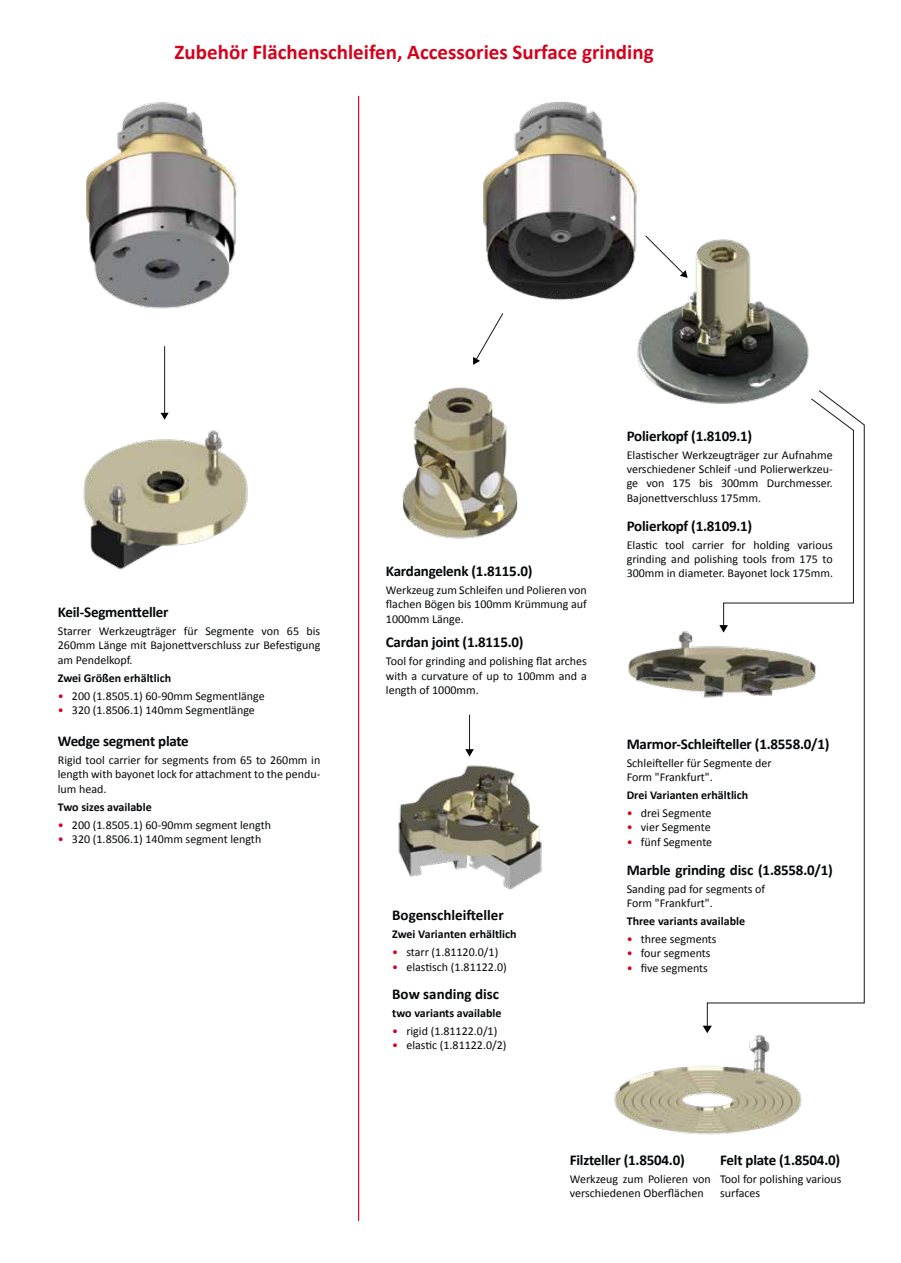
<style>
.page{position:relative;width:901px;height:1263px;background:#fff}
.page>*{position:absolute;margin:0;border:0;box-sizing:border-box;transform-origin:0 0}
.t1{font:700 21px "Calibri";color:#d6001a}
.t2{font:700 15px "Calibri";letter-spacing:-.015em;color:#050709}
.t3{font:12px/14.4px "Calibri";color:#050709;text-align:justify}
.t4{font:700 12px "Calibri";color:#050709}
.s1{color:#d6001a}
</style>
<div class="page">
<hr style="left:358px;top:96px;width:1px;height:1124px;background:#d6001a">
<hr style="left:164px;top:346px;width:1px;height:68px;background:#1a171c">
<svg style="left:161px;top:413px;width:8px;height:6px"></svg>
<svg style="left:473px;top:313px;width:31px;height:52px"></svg>
<hr style="left:469px;top:714px;width:1px;height:36px;background:#1a171c">
<svg style="left:465px;top:749px;width:9px;height:7px"></svg>
<svg style="left:706px;top:390px;width:159px;height:637px"></svg>
<svg style="left:702px;top:1025px;width:9px;height:2px"></svg>
<img style="left:86px;top:102px;width:151px;height:207px">
<img style="left:83px;top:430px;width:165px;height:140px">
<img style="left:483px;top:101px;width:154px;height:199px">
<img style="left:402px;top:387px;width:116px;height:152px">
<img style="left:631px;top:233px;width:182px;height:175px">
<img style="left:398px;top:765px;width:144px;height:125px">
<img style="left:628px;top:625px;width:196px;height:89px">
<img style="left:614px;top:1027px;width:188px;height:108px">
<h1 class="t1" style="left:174px;top:38px;width:480px">Zubehör Flächenschleifen, Accessories Surface grinding</h1>
<p class="t2" style="left:58px;top:601px;width:112px">Keil-Segmentteller</p>
<p class="t3" style="left:58px;top:623px;width:264px">Starrer Werkzeugträger für Segmente von 65 bis 260mm Länge mit Bajonettverschluss zur Befestigung am Pendelkopf.</p>
<p class="t4" style="left:58px;top:669px;width:115px">Zwei Größen erhältlich</p>
<p class="t3" style="left:58px;top:688px;width:208px"><span class="s1">•</span> 200 (1.8505.1) 60-90mm Segmentlänge</p>
<p class="t3" style="left:58px;top:702px;width:198px"><span class="s1">•</span> 320 (1.8506.1) 140mm Segmentlänge</p>
<p class="t2" style="left:58px;top:730px;width:132px">Wedge segment plate</p>
<p class="t3" style="left:58px;top:752px;width:264px">Rigid tool carrier for segments from 65 to 260mm in length with bayonet lock for attachment to the pendu&shy;lum head.</p>
<p class="t4" style="left:58px;top:798px;width:95px">Two sizes available</p>
<p class="t3" style="left:58px;top:817px;width:215px"><span class="s1">•</span> 200 (1.8505.1) 60-90mm segment length</p>
<p class="t3" style="left:58px;top:831px;width:205px"><span class="s1">•</span> 320 (1.8506.1) 140mm segment length</p>
<p class="t2" style="left:386px;top:560px;width:148px">Kardangelenk (1.8115.0)</p>
<p class="t3" style="left:386px;top:582px;width:202px">Werkzeug zum Schleifen und Polieren von flachen Bögen bis 100mm Krümmung auf 1000mm Länge.</p>
<p class="t2" style="left:386px;top:631px;width:139px">Cardan joint (1.8115.0)</p>
<p class="t3" style="left:386px;top:653px;width:202px">Tool for grinding and polishing flat arches with a curvature of up to 100mm and a length of 1000mm.</p>
<p class="t2" style="left:392px;top:904px;width:113px">Bogenschleifteller</p>
<p class="t4" style="left:392px;top:925px;width:126px">Zwei Varianten erhältlich</p>
<p class="t3" style="left:392px;top:944px;width:108px"><span class="s1">•</span> starr (1.81120.0/1)</p>
<p class="t3" style="left:392px;top:959px;width:116px"><span class="s1">•</span> elastisch (1.81122.0)</p>
<p class="t2" style="left:392px;top:982px;width:108px">Bow sanding disc</p>
<p class="t4" style="left:392px;top:1004px;width:111px">two variants available</p>
<p class="t3" style="left:392px;top:1023px;width:107px"><span class="s1">•</span> rigid (1.81122.0/1)</p>
<p class="t3" style="left:392px;top:1037px;width:116px"><span class="s1">•</span> elastic (1.81122.0/2)</p>
<p class="t2" style="left:626px;top:425px;width:127px">Polierkopf (1.8109.1)</p>
<p class="t3" style="left:626px;top:447px;width:207px">Elastischer Werkzeugträger zur Aufnahme verschiedener Schleif -und Polierwerkzeu&shy;ge von 175 bis 300mm Durchmesser.<br>Bajonettverschluss 175mm.</p>
<p class="t2" style="left:626px;top:515px;width:127px">Polierkopf (1.8109.1)</p>
<p class="t3" style="left:626px;top:537px;width:208px">Elastic tool carrier for holding various grinding and polishing tools from 175 to 300mm in diameter. Bayonet lock 175mm.</p>
<p class="t2" style="left:626px;top:733px;width:204px">Marmor-Schleifteller (1.8558.0/1)</p>
<p class="t3" style="left:626px;top:755px;width:146px">Schleifteller für Segmente der<br>Form "Frankfurt".</p>
<p class="t4" style="left:626px;top:786px;width:123px">Drei Varianten erhältlich</p>
<p class="t3" style="left:626px;top:805px;width:86px"><span class="s1">•</span> drei Segmente</p>
<p class="t3" style="left:626px;top:819px;width:85px"><span class="s1">•</span> vier Segmente</p>
<p class="t3" style="left:626px;top:834px;width:87px"><span class="s1">•</span> fünf Segmente</p>
<p class="t2" style="left:626px;top:858px;width:207px">Marble grinding disc (1.8558.0/1)</p>
<p class="t3" style="left:626px;top:880px;width:140px">Sanding pad for segments of<br>Form "Frankfurt".</p>
<p class="t4" style="left:626px;top:912px;width:120px">Three variants available</p>
<p class="t3" style="left:626px;top:931px;width:91px"><span class="s1">•</span> three segments</p>
<p class="t3" style="left:626px;top:945px;width:85px"><span class="s1">•</span> four segments</p>
<p class="t3" style="left:626px;top:960px;width:83px"><span class="s1">•</span> five segments</p>
<p class="t2" style="left:569px;top:1148px;width:116px">Filzteller (1.8504.0)</p>
<p class="t3" style="left:569px;top:1170px;width:142px">Werkzeug zum Polieren von verschiedenen Oberflächen</p>
<p class="t2" style="left:720px;top:1148px;width:121px">Felt plate (1.8504.0)</p>
<p class="t3" style="left:720px;top:1170px;width:123px">Tool for polishing various surfaces</p>
</div>
